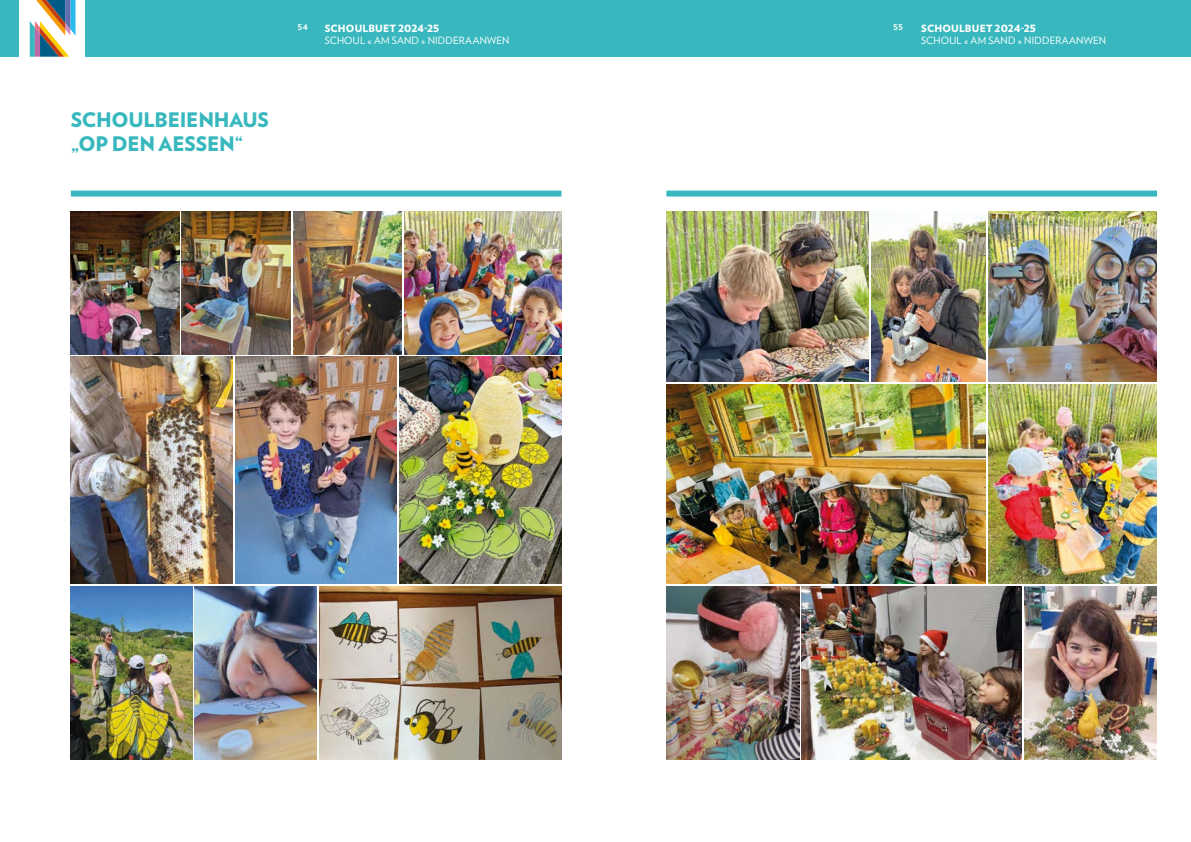
<style>
.page{position:relative;width:1191px;height:842px;background:#fff}
.page>*{position:absolute;margin:0;border:0;box-sizing:border-box;transform-origin:0 0}
.t1{font:900 20px/24px "Verlag";letter-spacing:-.01em;color:#38b8be}
.t2{font:10px "Verlag";letter-spacing:.02em;color:#fff}
.t3{font:900 10px "Verlag";letter-spacing:.015em;color:#fff}
.t4{font:700 10px "Verlag";color:#fff}
</style>
<div class="page">
<svg style="left:29px;top:0;width:46px;height:57px"></svg>
<div style="left:0;top:0;width:19px;height:57px;background:#38b8be"></div>
<div style="left:85px;top:0;width:1106px;height:57px;background:#38b8be"></div>
<img style="left:666px;top:586px;width:133px;height:173px">
<img style="left:1024px;top:586px;width:132px;height:173px">
<img style="left:802px;top:586px;width:219px;height:173px">
<img style="left:404px;top:212px;width:157px;height:142px">
<img style="left:182px;top:212px;width:108px;height:142px">
<img style="left:293px;top:212px;width:108px;height:142px">
<img style="left:71px;top:212px;width:108px;height:142px">
<img style="left:235px;top:357px;width:162px;height:227px">
<img style="left:71px;top:357px;width:161px;height:227px">
<img style="left:400px;top:357px;width:161px;height:227px">
<img style="left:666px;top:385px;width:319px;height:199px">
<img style="left:988px;top:385px;width:169px;height:199px">
<img style="left:988px;top:212px;width:169px;height:170px">
<img style="left:666px;top:212px;width:202px;height:170px">
<img style="left:871px;top:212px;width:114px;height:170px">
<img style="left:195px;top:586px;width:121px;height:173px">
<img style="left:71px;top:586px;width:121px;height:173px">
<img style="left:319px;top:586px;width:242px;height:173px">
<div style="left:71px;top:191px;width:490px;height:6px;background:#38b8be"></div>
<div style="left:666px;top:191px;width:491px;height:6px;background:#38b8be"></div>
<h1 class="t1" style="left:71px;top:106px;width:200px">SCHOULBEIENHAUS „OP DEN AESSEN“</h1>
<p class="t4" style="left:297px;top:18px;width:12px">54</p>
<p class="t4" style="left:893px;top:18px;width:11px">55</p>
<p class="t3" style="left:325px;top:20px;width:116px">SCHOULBUET 2024-25</p>
<p class="t2" style="left:325px;top:33px;width:186px">SCHOUL « AM SAND » NIDDERAANWEN</p>
<p class="t3" style="left:921px;top:20px;width:116px">SCHOULBUET 2024-25</p>
<p class="t2" style="left:921px;top:33px;width:186px">SCHOUL « AM SAND » NIDDERAANWEN</p>
</div>
